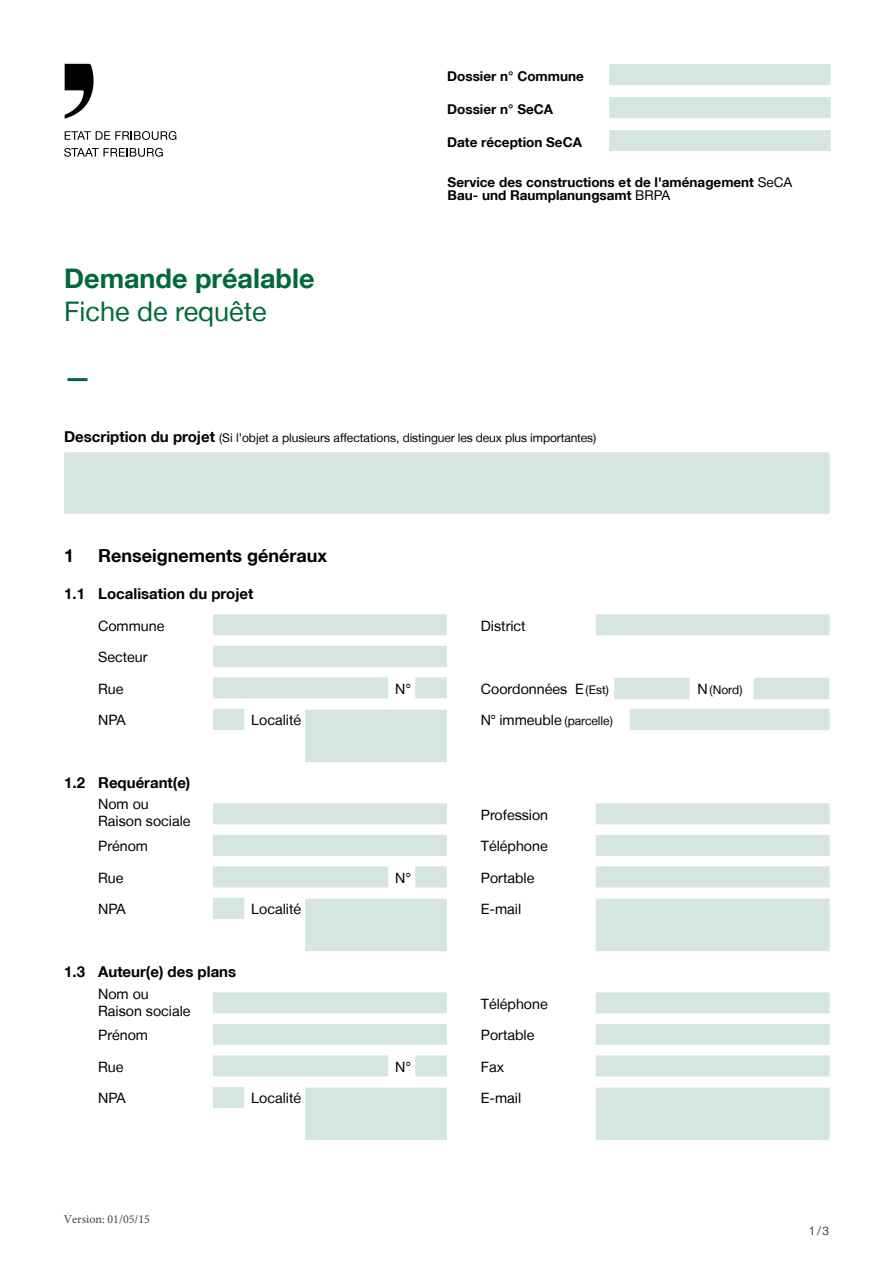
<style>
.page{position:relative;width:893px;height:1263px;background:#fff}
.page>*{position:absolute;margin:0;border:0;box-sizing:border-box;transform-origin:0 0}
.t1{font:700 27px "Helvetica Neue LT";color:#00693c}
.t2{font:27px "Helvetica Neue LT";color:#00693c}
.t3{font:700 18px "Helvetica Neue LT";color:#000}
.t4{font:700 15px "Helvetica Neue LT";color:#000}
.t5{font:14.25px/17.1px "Helvetica Neue LT";color:#000}
.t6{font:700 13.5px/13.5px "Helvetica Neue LT";color:#000}
.t7{font:12px "Helvetica Neue LT";letter-spacing:-.01em;color:#000}
.t8{font:12px "Minion Pro";color:#404040}
.t9{font:12px "Helvetica Neue LT";color:#404040}
.s1{font-weight:400}
.s2{font-weight:700;font-size:15px}
.s3{font-size:12px}
</style>
<div class="page">
<svg style="left:65px;top:64px;width:29px;height:55px"></svg>
<svg style="left:65px;top:131px;width:111px;height:9px"></svg>
<svg style="left:64px;top:148px;width:99px;height:8px"></svg>
<div style="left:64px;top:452px;width:766px;height:62px;background:#d4e6de"></div>
<div style="left:213px;top:614px;width:234px;height:21px;background:#d4e6de"></div>
<div style="left:213px;top:646px;width:234px;height:21px;background:#d4e6de"></div>
<div style="left:213px;top:677px;width:175px;height:21px;background:#d4e6de"></div>
<div style="left:415px;top:677px;width:32px;height:21px;background:#d4e6de"></div>
<div style="left:213px;top:709px;width:31px;height:21px;background:#d4e6de"></div>
<div style="left:305px;top:710px;width:142px;height:52px;background:#d4e6de"></div>
<div style="left:596px;top:614px;width:234px;height:21px;background:#d4e6de"></div>
<div style="left:614px;top:678px;width:76px;height:21px;background:#d4e6de"></div>
<div style="left:630px;top:709px;width:200px;height:21px;background:#d4e6de"></div>
<div style="left:213px;top:803px;width:234px;height:21px;background:#d4e6de"></div>
<div style="left:213px;top:835px;width:234px;height:21px;background:#d4e6de"></div>
<div style="left:213px;top:866px;width:175px;height:21px;background:#d4e6de"></div>
<div style="left:415px;top:866px;width:32px;height:21px;background:#d4e6de"></div>
<div style="left:213px;top:898px;width:31px;height:21px;background:#d4e6de"></div>
<div style="left:305px;top:899px;width:142px;height:52px;background:#d4e6de"></div>
<div style="left:596px;top:803px;width:234px;height:21px;background:#d4e6de"></div>
<div style="left:596px;top:835px;width:234px;height:21px;background:#d4e6de"></div>
<div style="left:596px;top:866px;width:234px;height:21px;background:#d4e6de"></div>
<div style="left:596px;top:899px;width:234px;height:52px;background:#d4e6de"></div>
<div style="left:213px;top:992px;width:234px;height:21px;background:#d4e6de"></div>
<div style="left:213px;top:1024px;width:234px;height:21px;background:#d4e6de"></div>
<div style="left:213px;top:1055px;width:175px;height:21px;background:#d4e6de"></div>
<div style="left:415px;top:1055px;width:32px;height:21px;background:#d4e6de"></div>
<div style="left:213px;top:1087px;width:31px;height:21px;background:#d4e6de"></div>
<div style="left:305px;top:1088px;width:142px;height:52px;background:#d4e6de"></div>
<div style="left:596px;top:992px;width:234px;height:21px;background:#d4e6de"></div>
<div style="left:596px;top:1024px;width:234px;height:21px;background:#d4e6de"></div>
<div style="left:596px;top:1055px;width:234px;height:21px;background:#d4e6de"></div>
<div style="left:596px;top:1088px;width:234px;height:52px;background:#d4e6de"></div>
<div style="left:609px;top:64px;width:222px;height:21px;background:#d4e6de"></div>
<div style="left:609px;top:97px;width:222px;height:21px;background:#d4e6de"></div>
<div style="left:609px;top:130px;width:222px;height:21px;background:#d4e6de"></div>
<div style="left:754px;top:678px;width:75px;height:21px;background:#d4e6de"></div>
<p class="t6" style="left:447px;top:69px;width:138px">Dossier n° Commune</p>
<p class="t6" style="left:447px;top:102px;width:107px">Dossier n° SeCA</p>
<p class="t6" style="left:447px;top:135px;width:136px">Date réception SeCA</p>
<h1 class="t1" style="left:64px;top:261px;width:252px">Demande préalable</h1>
<h1 class="t2" style="left:64px;top:295px;width:204px">Fiche de requête</h1>
<h1 class="t1" style="left:64px;top:360px;width:28px">—</h1>
<p class="t6" style="left:448px;top:175px;width:346px">Service des constructions et de l'aménagement <span class="s1">SeCA<br></span>Bau- und Raumplanungsamt <span class="s1">BRPA</span></p>
<p class="t7" style="left:64px;top:430px;width:534px"><span class="s2">Description du projet</span> (Si l’objet a plusieurs affectations, distinguer les deux plus importantes)</p>
<p class="t3" style="left:64px;top:544px;width:12px">1</p>
<p class="t3" style="left:98px;top:544px;width:230px">Renseignements généraux</p>
<p class="t4" style="left:64px;top:585px;width:191px">1.1 Localisation du projet</p>
<p class="t5" style="left:98px;top:617px;width:68px">Commune</p>
<p class="t5" style="left:98px;top:648px;width:51px">Secteur</p>
<p class="t5" style="left:98px;top:680px;width:27px">Rue</p>
<p class="t5" style="left:395px;top:680px;width:17px">N°</p>
<p class="t5" style="left:98px;top:711px;width:29px">NPA</p>
<p class="t5" style="left:251px;top:711px;width:51px">Localité</p>
<p class="t4" style="left:64px;top:774px;width:128px">1.2 Requérant(e)</p>
<p class="t5" style="left:98px;top:795px;width:94px">Nom ou<br>Raison sociale</p>
<p class="t5" style="left:98px;top:837px;width:51px">Prénom</p>
<p class="t5" style="left:98px;top:869px;width:27px">Rue</p>
<p class="t5" style="left:395px;top:869px;width:17px">N°</p>
<p class="t5" style="left:98px;top:900px;width:29px">NPA</p>
<p class="t5" style="left:251px;top:900px;width:51px">Localité</p>
<p class="t4" style="left:64px;top:963px;width:174px">1.3 Auteur(e) des plans</p>
<p class="t5" style="left:98px;top:985px;width:94px">Nom ou<br>Raison sociale</p>
<p class="t5" style="left:98px;top:1026px;width:51px">Prénom</p>
<p class="t5" style="left:98px;top:1058px;width:27px">Rue</p>
<p class="t5" style="left:395px;top:1058px;width:17px">N°</p>
<p class="t5" style="left:98px;top:1089px;width:29px">NPA</p>
<p class="t5" style="left:251px;top:1089px;width:51px">Localité</p>
<p class="t5" style="left:481px;top:617px;width:46px">District</p>
<p class="t5" style="left:481px;top:680px;width:130px">Coordonnées E<span class="s3">(Est)</span></p>
<p class="t5" style="left:481px;top:711px;width:133px">N° immeuble <span class="s3">(parcelle)</span></p>
<p class="t5" style="left:481px;top:806px;width:69px">Profession</p>
<p class="t5" style="left:481px;top:837px;width:68px">Téléphone</p>
<p class="t5" style="left:481px;top:869px;width:55px">Portable</p>
<p class="t5" style="left:481px;top:900px;width:42px">E-mail</p>
<p class="t5" style="left:481px;top:995px;width:68px">Téléphone</p>
<p class="t5" style="left:481px;top:1026px;width:55px">Portable</p>
<p class="t5" style="left:481px;top:1058px;width:25px">Fax</p>
<p class="t5" style="left:481px;top:1089px;width:42px">E-mail</p>
<p class="t8" style="left:64px;top:1211px;width:88px">Version: 01/05/15</p>
<p class="t9" style="left:809px;top:1224px;width:22px">1/3</p>
</div>
